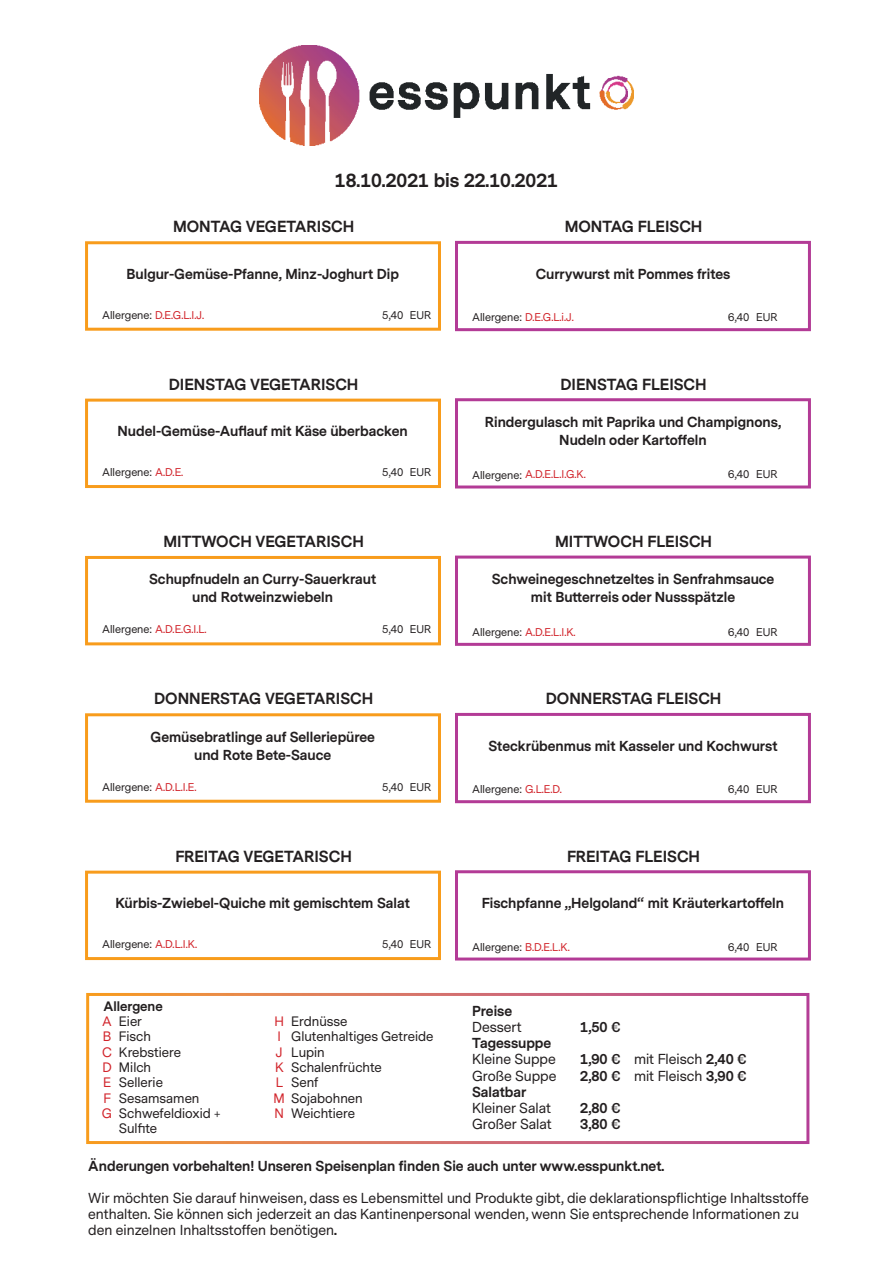
<style>
.page{position:relative;width:893px;height:1263px;background:#fff}
.page>*{position:absolute;margin:0;border:0;box-sizing:border-box;transform-origin:0 0}
.t1{font:700 18px "Messina Sans";color:#231f20}
.t2{font:700 15px "Messina Sans";color:#231f20}
.t3{font:700 13.5px/18px "Messina Sans";color:#231f20;text-align:center}
.t4{font:13.5px/16.2px "Messina Sans";color:#231f20}
.t5{font:12.75px "Messina Sans";color:#231f20}
.t6{font:700 12.75px "Messina Sans";color:#231f20}
.t7{font:10.5px "Messina Sans";color:#231f20}
.t8{font:10.5px "Messina Sans";color:#d1232a}
.s1{color:#231f20}
.s2{color:#d1232a}
.s3{font-weight:400}
.s4{font-weight:700}
</style>
<div class="page">
<div style="left:86px;top:993px;width:723px;height:151px;border:3px solid #fff"></div>
<div style="left:85px;top:241px;width:356px;height:90px;background:#fff;border:3px solid #f89c1c"></div>
<div style="left:85px;top:399px;width:356px;height:89px;background:#fff;border:3px solid #f89c1c"></div>
<div style="left:85px;top:556px;width:356px;height:89px;background:#fff;border:3px solid #f89c1c"></div>
<div style="left:85px;top:713px;width:356px;height:90px;background:#fff;border:3px solid #f89c1c"></div>
<div style="left:85px;top:871px;width:356px;height:89px;background:#fff;border:3px solid #f89c1c"></div>
<div style="left:455px;top:241px;width:356px;height:90px;background:#fff;border:3px solid #b33b96"></div>
<div style="left:455px;top:398px;width:356px;height:90px;background:#fff;border:3px solid #b33b96"></div>
<div style="left:455px;top:556px;width:356px;height:90px;background:#fff;border:3px solid #b33b96"></div>
<div style="left:455px;top:713px;width:356px;height:90px;background:#fff;border:3px solid #b33b96"></div>
<div style="left:455px;top:870px;width:356px;height:90px;background:#fff;border:3px solid #b33b96"></div>
<img style="left:259px;top:46px;width:375px;height:100px">
<h1 class="t1" style="left:335px;top:168px;width:225px">18.10.2021 bis 22.10.2021</h1>
<p class="t2" style="left:173px;top:216px;width:183px">MONTAG VEGETARISCH</p>
<p class="t2" style="left:565px;top:216px;width:139px">MONTAG FLEISCH</p>
<p class="t3" style="left:127px;top:265px;width:274px">Bulgur-Gemüse-Pfanne, Minz-Joghurt Dip</p>
<p class="t3" style="left:536px;top:265px;width:196px">Currywurst mit Pommes frites</p>
<p class="t8" style="left:102px;top:308px;width:104px"><span class="s1">Allergene:</span> D.E.G.L.I.J.</p>
<p class="t7" style="left:410px;top:308px;width:23px">EUR</p>
<p class="t7" style="left:382px;top:308px;width:23px">5,40</p>
<p class="t8" style="left:472px;top:310px;width:103px"><span class="s1">Allergene:</span> D.E.G.L.i.J.</p>
<p class="t7" style="left:756px;top:310px;width:23px">EUR</p>
<p class="t7" style="left:728px;top:310px;width:23px">6,40</p>
<p class="t2" style="left:169px;top:374px;width:191px">DIENSTAG VEGETARISCH</p>
<p class="t2" style="left:560px;top:374px;width:148px">DIENSTAG FLEISCH</p>
<p class="t3" style="left:118px;top:422px;width:292px">Nudel-Gemüse-Auflauf mit Käse überbacken</p>
<p class="t3" style="left:485px;top:413px;width:298px">Rindergulasch mit Paprika und Champignons,<br>Nudeln oder Kartoffeln</p>
<p class="t7" style="left:102px;top:465px;width:83px">Allergene: <span class="s2">A.D.E.</span></p>
<p class="t7" style="left:410px;top:465px;width:23px">EUR</p>
<p class="t7" style="left:382px;top:465px;width:23px">5,40</p>
<p class="t8" style="left:472px;top:468px;width:115px"><span class="s1">Allergene:</span> A.D.E.L.I.G.K.</p>
<p class="t7" style="left:756px;top:468px;width:23px">EUR</p>
<p class="t7" style="left:728px;top:468px;width:23px">6,40</p>
<p class="t2" style="left:163px;top:531px;width:202px">MITTWOCH VEGETARISCH</p>
<p class="t2" style="left:555px;top:531px;width:159px">MITTWOCH FLEISCH</p>
<p class="t3" style="left:149px;top:571px;width:229px">Schupfnudeln an Curry-Sauerkraut und Rotweinzwiebeln</p>
<p class="t3" style="left:492px;top:571px;width:284px">Schweinegeschnetzeltes in Senfrahmsauce mit Butterreis oder Nussspätzle</p>
<p class="t8" style="left:102px;top:622px;width:106px"><span class="s1">Allergene:</span> A.D.E.G.I.L.</p>
<p class="t7" style="left:410px;top:622px;width:23px">EUR</p>
<p class="t7" style="left:382px;top:622px;width:23px">5,40</p>
<p class="t8" style="left:472px;top:625px;width:105px"><span class="s1">Allergene:</span> A.D.E.L.I.K.</p>
<p class="t7" style="left:756px;top:625px;width:23px">EUR</p>
<p class="t7" style="left:728px;top:625px;width:23px">6,40</p>
<p class="t2" style="left:154px;top:688px;width:221px">DONNERSTAG VEGETARISCH</p>
<p class="t2" style="left:546px;top:688px;width:177px">DONNERSTAG FLEISCH</p>
<p class="t3" style="left:151px;top:728px;width:226px">Gemüsebratlinge auf Selleriepüree und Rote Bete-Sauce</p>
<p class="t3" style="left:488px;top:737px;width:291px">Steckrübenmus mit Kasseler und Kochwurst</p>
<p class="t7" style="left:102px;top:780px;width:96px">Allergene: <span class="s2">A.D.L.I.E.</span></p>
<p class="t7" style="left:410px;top:780px;width:23px">EUR</p>
<p class="t7" style="left:382px;top:780px;width:23px">5,40</p>
<p class="t7" style="left:472px;top:782px;width:91px">Allergene: <span class="s2">G.L.E.D.</span></p>
<p class="t7" style="left:756px;top:782px;width:23px">EUR</p>
<p class="t7" style="left:728px;top:782px;width:23px">6,40</p>
<p class="t2" style="left:175px;top:846px;width:178px">FREITAG VEGETARISCH</p>
<p class="t2" style="left:567px;top:846px;width:135px">FREITAG FLEISCH</p>
<p class="t3" style="left:115px;top:894px;width:296px">Kürbis-Zwiebel-Quiche mit gemischtem Salat</p>
<p class="t3" style="left:482px;top:894px;width:304px">Fischpfanne „Helgoland“ mit Kräuterkartoffeln</p>
<p class="t7" style="left:102px;top:937px;width:96px">Allergene: <span class="s2">A.D.L.I.K.</span></p>
<p class="t7" style="left:410px;top:937px;width:23px">EUR</p>
<p class="t7" style="left:382px;top:937px;width:23px">5,40</p>
<p class="t7" style="left:472px;top:940px;width:99px">Allergene: <span class="s2">B.D.E.L.K.</span></p>
<p class="t7" style="left:756px;top:940px;width:23px">EUR</p>
<p class="t7" style="left:728px;top:940px;width:23px">6,40</p>
<p class="t6" style="left:103px;top:997px;width:61px">Allergene</p>
<p class="t5" style="left:102px;top:1013px;width:41px"><span class="s2">A</span> Eier</p>
<p class="t5" style="left:103px;top:1028px;width:50px"><span class="s2">B</span> Fisch</p>
<p class="t5" style="left:102px;top:1043px;width:80px"><span class="s2">C</span> Krebstiere</p>
<p class="t5" style="left:102px;top:1059px;width:50px"><span class="s2">D</span> Milch</p>
<p class="t5" style="left:103px;top:1074px;width:61px"><span class="s2">E</span> Sellerie</p>
<p class="t5" style="left:103px;top:1089px;width:97px"><span class="s2">F</span> Sesamsamen</p>
<p class="t5" style="left:102px;top:1105px;width:120px"><span class="s2">G</span> Schwefeldioxid +</p>
<p class="t5" style="left:119px;top:1120px;width:40px">Sulfite</p>
<p class="t3" style="left:472px;top:1002px;width:42px">Preise</p>
<p class="t4" style="left:472px;top:1019px;width:51px">Dessert</p>
<p class="t3" style="left:580px;top:1018px;width:41px">1,50 €</p>
<p class="t3" style="left:472px;top:1034px;width:81px">Tagessuppe</p>
<p class="t4" style="left:472px;top:1052px;width:85px">Kleine Suppe</p>
<p class="t3" style="left:580px;top:1051px;width:168px">1,90 € <span class="s3">mit Fleisch</span> 2,40 €</p>
<p class="t4" style="left:472px;top:1068px;width:86px">Große Suppe</p>
<p class="t3" style="left:580px;top:1067px;width:168px">2,80 € <span class="s3">mit Fleisch</span> 3,90 €</p>
<p class="t3" style="left:472px;top:1083px;width:56px">Salatbar</p>
<p class="t4" style="left:472px;top:1100px;width:80px">Kleiner Salat</p>
<p class="t3" style="left:580px;top:1099px;width:41px">2,80 €</p>
<p class="t4" style="left:472px;top:1116px;width:81px">Großer Salat</p>
<p class="t3" style="left:580px;top:1115px;width:41px">3,80 €</p>
<p class="t5" style="left:274px;top:1013px;width:74px"><span class="s2">H</span> Erdnüsse</p>
<p class="t5" style="left:277px;top:1028px;width:157px"><span class="s2">I</span> Glutenhaltiges Getreide</p>
<p class="t5" style="left:276px;top:1043px;width:50px"><span class="s2">J</span> Lupin</p>
<p class="t5" style="left:275px;top:1059px;width:108px"><span class="s2">K</span> Schalenfrüchte</p>
<p class="t5" style="left:276px;top:1074px;width:44px"><span class="s2">L</span> Senf</p>
<p class="t5" style="left:274px;top:1089px;width:91px"><span class="s2">M</span> Sojabohnen</p>
<p class="t5" style="left:274px;top:1105px;width:82px"><span class="s2">N</span> Weichtiere</p>
<p class="t3" style="left:88px;top:1157px;width:578px">Änderungen vorbehalten! Unseren Speisenplan finden Sie auch unter www.esspunkt.net.</p>
<p class="t4" style="left:88px;top:1190px;width:722px">Wir möchten Sie darauf hinweisen, dass es Lebensmittel und Produkte gibt, die deklarationspflichtige Inhaltsstoffe enthalten. Sie können sich jederzeit an das Kantinenpersonal wenden, wenn Sie entsprechende Informationen zu den einzelnen Inhaltsstoffen benötigen<span class="s4">.</span></p>
</div>
